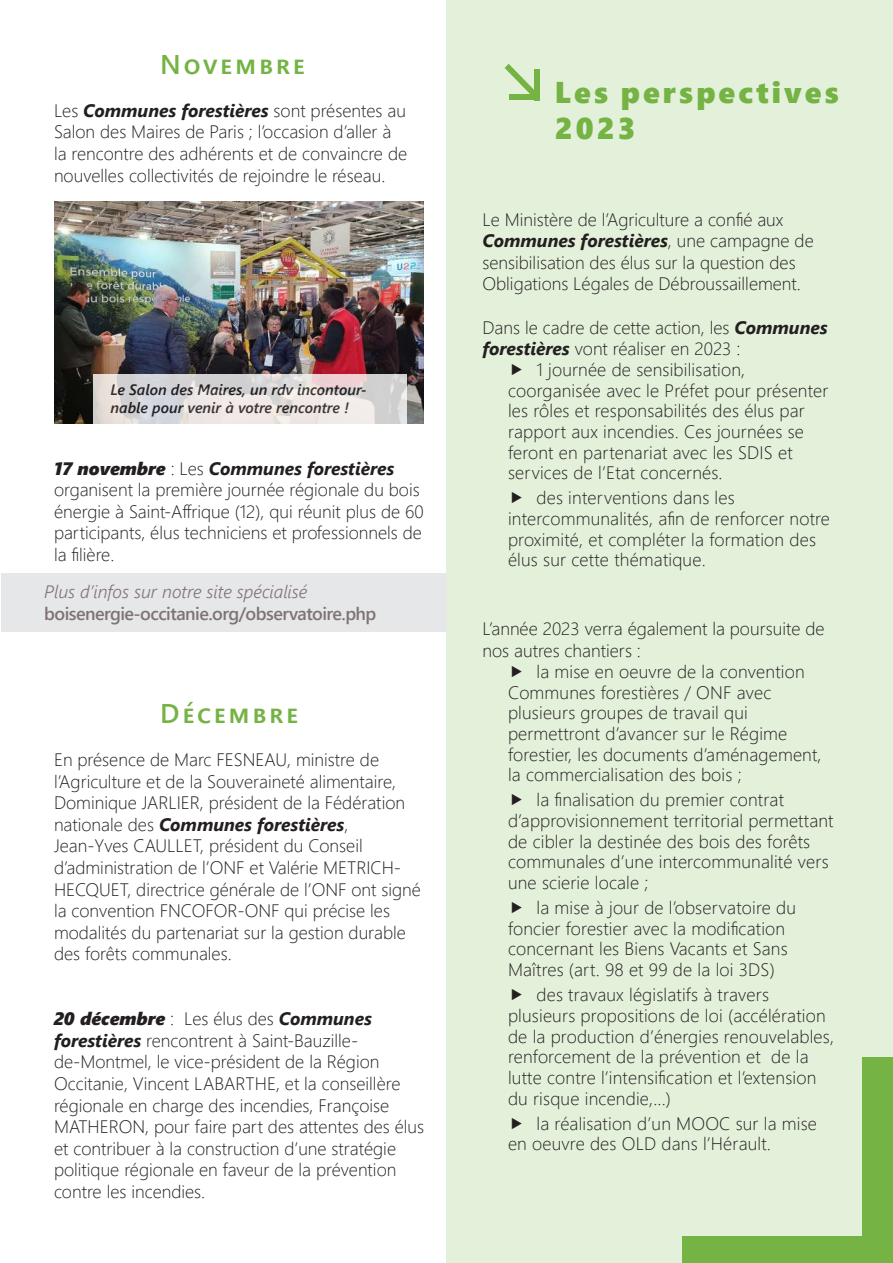
<style>
.page{position:relative;width:893px;height:1263px;background:#fff}
.page>*{position:absolute;margin:0;border:0;box-sizing:border-box;transform-origin:0 0}
.t1{font:30px/36px "Segoe UI Black";letter-spacing:.1em;color:#74b344}
.t2{font:600 27px "Segoe UI";letter-spacing:.1em;color:#74b344}
.t3{font:300 18px/21.6px "Segoe UI";color:#231f20}
.t4{font:600 18px "Segoe UI";letter-spacing:-.03em;color:#7f7373}
.t5{font:italic 300 18px "Segoe UI";color:#7f7373}
.t6{font:italic 600 15px/18px "Segoe UI";color:#231f20}
.s1{font-weight:700;font-style:italic}
.s2{font-family:"Segoe UI Black";font-weight:400;font-style:italic}
</style>
<div class="page">
<div style="left:446px;top:0;width:447px;height:1263px;background:#e3f0da"></div>
<div style="left:862px;top:1058px;width:31px;height:205px;background:#74b344"></div>
<div style="left:682px;top:1236px;width:211px;height:27px;background:#74b344"></div>
<div style="left:1px;top:573px;width:445px;height:58px;background:#e6e7e9"></div>
<img style="left:54px;top:202px;width:370px;height:221px">
<svg style="left:505px;top:64px;width:29px;height:35px"></svg>
<div style="left:510px;top:94px;width:30px;height:6px;background:#74b344"></div>
<div style="left:534px;top:69px;width:6px;height:31px;background:#74b344"></div>
<svg style="left:94px;top:374px;width:313px;height:49px;background:#e0dcdc"></svg>
<h2 class="t2" style="left:160px;top:39px;width:146px">Novembre</h2>
<p class="t3" style="left:54px;top:98px;width:355px">Les <span class="s1">Communes forestières</span> sont présentes au Salon des Maires de Paris ; l’occasion d’aller à la rencontre des adhérents et de convaincre de nouvelles collectivités de rejoindre le réseau.</p>
<p class="t6" style="left:111px;top:378px;width:258px">Le Salon des Maires, un rdv incontour&shy;nable pour venir à votre rencontre !</p>
<p class="t3" style="left:54px;top:456px;width:371px"><span class="s2">17 novembre</span> : Les <span class="s1">Communes forestières </span>organisent la première journée régionale du bois énergie à Saint-Affrique (12), qui réunit plus de 60 participants, élus techniciens et professionnels de la filière.</p>
<p class="t5" style="left:44px;top:574px;width:265px">Plus d’infos sur notre site spécialisé</p>
<p class="t4" style="left:44px;top:596px;width:334px">boisenergie-occitanie.org/observatoire.php</p>
<h2 class="t2" style="left:160px;top:688px;width:139px">Décembre</h2>
<p class="t3" style="left:54px;top:747px;width:369px">En présence de Marc FESNEAU, ministre de l’Agriculture et de la Souveraineté alimentaire, Dominique JARLIER, président de la Fédération nationale des <span class="s1">Communes forestières</span>, Jean-Yves CAULLET, président du Conseil d’administration de l’ONF et Valérie METRICH-HECQUET, directrice générale de l’ONF ont signé la convention FNCOFOR-ONF qui précise les modalités du partenariat sur la gestion durable des forêts communales.</p>
<p class="t3" style="left:54px;top:1006px;width:372px"><span class="s2">20 décembre</span> : Les élus des <span class="s1">Communes forestières</span> rencontrent à Saint-Bauzille&shy;de-Montmel, le vice-président de la Région Occitanie, Vincent LABARTHE, et la conseillère régionale en charge des incendies, Françoise MATHERON, pour faire part des attentes des élus et contribuer à la construction d’une stratégie politique régionale en faveur de la prévention contre les incendies.</p>
<h1 class="t1" style="left:555px;top:73px;width:286px">Les perspectives<br>2023</h1>
<p class="t3" style="left:482px;top:207px;width:333px">Le Ministère de l’Agriculture a confié aux <span class="s1">Communes forestières</span>, une campagne de sensibilisation des élus sur la question des Obligations Légales de Débroussaillement.</p>
<p class="t3" style="left:482px;top:315px;width:347px">Dans le cadre de cette action, les <span class="s1">Communes</span></p>
<p class="t3" style="left:482px;top:336px;width:259px"><span class="s1">forestières</span> vont réaliser en 2023 :</p>
<p class="t3" style="left:536px;top:357px;width:210px">1 journée de sensibilisation,</p>
<p class="t3" style="left:508px;top:378px;width:322px">coorganisée avec le Préfet pour présenter</p>
<p class="t3" style="left:508px;top:398px;width:298px">les rôles et responsabilités des élus par</p>
<p class="t3" style="left:508px;top:419px;width:297px">rapport aux incendies. Ces journées se</p>
<p class="t3" style="left:508px;top:440px;width:286px">feront en partenariat avec les SDIS et</p>
<p class="t3" style="left:508px;top:460px;width:216px">services de l’Etat concernés.</p>
<p class="t3" style="left:508px;top:486px;width:323px;line-height:20.7px;text-indent:28px">des interventions dans les intercommunalités, afin de renforcer notre proximité, et compléter la formation des élus sur cette thématique.</p>
<p class="t3" style="left:482px;top:616px;width:344px">L’année 2023 verra également la poursuite de nos autres chantiers :</p>
<p class="t3" style="left:508px;top:659px;width:315px;line-height:20.7px;text-indent:28px">la mise en oeuvre de la convention Communes forestières / ONF avec plusieurs groupes de travail qui permettront d’avancer sur le Régime forestier, les documents d’aménagement, la commercialisation des bois ;</p>
<p class="t3" style="left:508px;top:788px;width:327px;line-height:20.7px;text-indent:28px">la finalisation du premier contrat d’approvisionnement territorial permettant de cibler la destinée des bois des forêts communales d’une intercommunalité vers une scierie locale ;</p>
<p class="t3" style="left:508px;top:895px;width:290px;line-height:20.7px;text-indent:28px">la mise à jour de l’observatoire du foncier forestier avec la modification concernant les Biens Vacants et Sans Maîtres (art. 98 et 99 de la loi 3DS)</p>
<p class="t3" style="left:508px;top:982px;width:327px;line-height:20.7px;text-indent:28px">des travaux législatifs à travers plusieurs propositions de loi (accélération de la production d’énergies renouvelables, renforcement de la prévention et de la lutte contre l’intensification et l’extension du risque incendie,...)</p>
<p class="t3" style="left:508px;top:1111px;width:311px;line-height:20.7px;text-indent:28px">la réalisation d’un MOOC sur la mise en oeuvre des OLD dans l’Hérault.</p>
</div>
